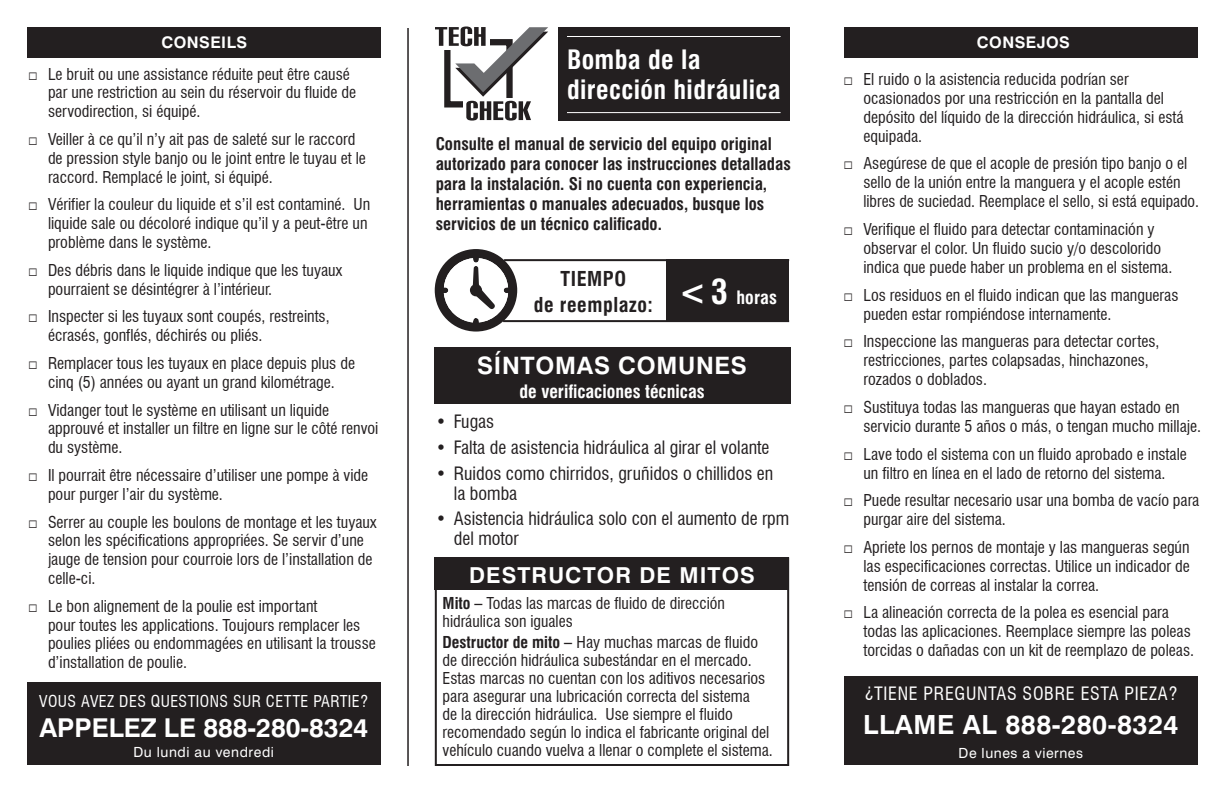
<style>
.page{position:relative;width:1224px;height:792px;background:#fff}
.page>*{position:absolute;margin:0;border:0;box-sizing:border-box;transform-origin:0 0}
.t1{font:700 26.4px "Swiss 721 BT";letter-spacing:.02em;color:#fff}
.t2{font:700 condensed 26px/30px "Swiss 721 BT";letter-spacing:.015em;color:#fff}
.t3{font:700 26px "Swiss 721 BT";color:#fff}
.t4{font:700 24px "Swiss 721 BT";letter-spacing:.03em;color:#fff}
.t5{font:700 22px "Swiss 721 BT";letter-spacing:.05em;color:#fff}
.t6{font:700 condensed 20px/26px "Swiss 721 BT";letter-spacing:.03em;color:#231f20}
.t7{font:condensed 18px/20px "Swiss 721 BT";color:#231f20}
.t8{font:condensed 18px "Swiss 721 BT";letter-spacing:.04em;color:#fff}
.t9{font:700 condensed 18px "Swiss 721 BT";color:#fff}
.t10{font:700 condensed 17px/20px "Swiss 721 BT";color:#231f20}
.t11{font:condensed 16px/18.8px "Swiss 721 BT";color:#231f20}
.t12{font:condensed 16px "Swiss 721 BT";letter-spacing:.03em;color:#fff}
.t13{font:700 16px "Swiss 721 BT";letter-spacing:.03em;color:#fff}
.t14{font:14px "Swiss 721 BT";letter-spacing:.04em;color:#fff}
.t15{font:condensed 8px "Swiss 721 BT";color:#fff}
.s1{font-family:"Mistral";font-stretch:normal}
.s2{font-weight:700}
</style>
<div class="page">
<div style="left:27px;top:27px;width:354px;height:30px;background:#231f20"></div>
<div style="left:27px;top:683px;width:354px;height:82px;background:#231f20"></div>
<svg style="left:435px;top:26px;width:113px;height:95px"></svg>
<div style="left:558px;top:27px;width:232px;height:94px;background:#231f20"></div>
<div style="left:435px;top:557px;width:354px;height:33px;background:#231f20"></div>
<div style="left:434px;top:347px;width:356px;height:57px;background:#231f20"></div>
<div style="left:435px;top:557px;width:354px;height:209px;border:2px solid #231f20"></div>
<hr style="left:408px;top:28px;width:1px;height:738px;background:#231f20">
<div style="left:844px;top:27px;width:353px;height:30px;background:#231f20"></div>
<div style="left:844px;top:676px;width:353px;height:89px;background:#231f20"></div>
<hr style="left:567px;top:36px;width:214px;height:1px;background:#fff">
<hr style="left:567px;top:112px;width:214px;height:1px;background:#fff">
<div style="left:667px;top:259px;width:122px;height:63px;background:#231f20"></div>
<svg style="left:434px;top:249px;width:84px;height:83px"></svg>
<hr style="left:504px;top:259px;width:285px;height:2px;background:#231f20">
<hr style="left:503px;top:320px;width:286px;height:2px;background:#231f20">
<p class="t13" style="left:161px;top:32px;width:87px">CONSEILS</p>
<p class="t11" style="left:48px;top:64px;width:310px;text-indent:-20px"><span class="s1">□</span> Le bruit ou une assistance réduite peut être causé par une restriction au sein du réservoir du fluide de servodirection, si équipé.</p>
<p class="t11" style="left:48px;top:130px;width:319px;text-indent:-20px"><span class="s1">□</span> Veiller à ce qu’il n’y ait pas de saleté sur le raccord de pression style banjo ou le joint entre le tuyau et le raccord. Remplacé le joint, si équipé.</p>
<p class="t11" style="left:48px;top:195px;width:324px;text-indent:-20px"><span class="s1">□</span> Vérifier la couleur du liquide et s’il est contaminé. Un liquide sale ou décoloré indique qu’il y a peut-être un problème dans le système.</p>
<p class="t11" style="left:48px;top:261px;width:296px;text-indent:-20px"><span class="s1">□</span> Des débris dans le liquide indique que les tuyaux pourraient se désintégrer à l’intérieur.</p>
<p class="t11" style="left:48px;top:307px;width:283px;text-indent:-20px"><span class="s1">□</span> Inspecter si les tuyaux sont coupés, restreints, écrasés, gonflés, déchirés ou pliés.</p>
<p class="t11" style="left:28px;top:354px;width:329px;text-align:center"><span class="s1">□</span> Remplacer tous les tuyaux en place depuis plus de cinq (5) années ou ayant un grand kilométrage.</p>
<p class="t11" style="left:48px;top:400px;width:332px;text-indent:-20px"><span class="s1">□</span> Vidanger tout le système en utilisant un liquide approuvé et installer un filtre en ligne sur le côté renvoi du système.</p>
<p class="t11" style="left:48px;top:466px;width:322px;text-indent:-20px"><span class="s1">□</span> Il pourrait être nécessaire d’utiliser une pompe à vide pour purger l’air du système.</p>
<p class="t11" style="left:48px;top:512px;width:330px;text-indent:-20px"><span class="s1">□</span> Serrer au couple les boulons de montage et les tuyaux selon les spécifications appropriées. Se servir d’une jauge de tension pour courroie lors de l’installation de celle-ci.</p>
<p class="t11" style="left:48px;top:597px;width:329px;text-indent:-20px"><span class="s1">□</span> Le bon alignement de la poulie est important<br>pour toutes les applications. Toujours remplacer les poulies pliées ou endommagées en utilisant la trousse d’installation de poulie.</p>
<p class="t12" style="left:39px;top:692px;width:330px">VOUS AVEZ DES QUESTIONS SUR CETTE PARTIE?</p>
<h2 class="t3" style="left:39px;top:712px;width:330px">APPELEZ LE 888-280-8324</h2>
<p class="t14" style="left:134px;top:744px;width:142px">Du lundi au vendredi</p>
<h2 class="t2" style="left:567px;top:45px;width:215px">Bomba de la dirección hidráulica</h2>
<p class="t10" style="left:436px;top:134px;width:357px">Consulte el manual de servicio del equipo original autorizado para conocer las instrucciones detalladas para la instalación. Si no cuenta con experiencia, herramientas o manuales adecuados, busque los servicios de un técnico calificado.</p>
<p class="t6" style="left:534px;top:265px;width:245px;text-indent:27px">TIEMPO<br>de reemplazo: <sup>&lt;3</sup> <sup>horas</sup></p>
<p class="t15" style="left:729px;top:291px;width:50px">selon le véhicule</p>
<p class="t15" style="left:734px;top:293px;width:50px">selon le véhicule</p>
<h3 class="t4" style="left:477px;top:350px;width:271px">SÍNTOMAS COMUNES</h3>
<p class="t9" style="left:520px;top:380px;width:187px">de verificaciones técnicas</p>
<p class="t7" style="left:436px;top:412px;width:60px">• Fugas</p>
<p class="t7" style="left:436px;top:437px;width:335px">• Falta de asistencia hidráulica al girar el volante</p>
<p class="t7" style="left:454px;top:463px;width:321px;text-indent:-18px">• Ruidos como chirridos, gruñidos o chillidos en la bomba</p>
<p class="t7" style="left:454px;top:509px;width:337px;text-indent:-18px">• Asistencia hidráulica solo con el aumento de rpm del motor</p>
<h3 class="t5" style="left:469px;top:562px;width:287px">DESTRUCTOR DE MITOS</h3>
<p class="t11" style="left:443px;top:595px;width:284px;line-height:18px"><span class="s2">Mito –</span> Todas las marcas de fluido de dirección hidráulica son iguales</p>
<p class="t11" style="left:443px;top:634px;width:332px;line-height:18px"><span class="s2">Destructor de mito –</span> Hay muchas marcas de fluido de dirección hidráulica subestándar en el mercado.<br>Estas marcas no cuentan con los aditivos necesarios para asegurar una lubricación correcta del sistema<br>de la dirección hidráulica. Use siempre el fluido recomendado según lo indica el fabricante original del vehículo cuando vuelva a llenar o complete el sistema.</p>
<p class="t13" style="left:977px;top:32px;width:95px">CONSEJOS</p>
<p class="t11" style="left:863px;top:70px;width:322px;text-indent:-20px"><span class="s1">□</span> El ruido o la asistencia reducida podrían ser ocasionados por una restricción en la pantalla del depósito del líquido de la dirección hidráulica, si está equipada.</p>
<p class="t11" style="left:863px;top:154px;width:337px;text-indent:-20px"><span class="s1">□</span> Asegúrese de que el acople de presión tipo banjo o el sello de la unión entre la manguera y el acople estén libres de suciedad. Reemplace el sello, si está equipado.</p>
<p class="t11" style="left:863px;top:220px;width:311px;text-indent:-20px"><span class="s1">□</span> Verifique el fluido para detectar contaminación y observar el color. Un fluido sucio y/o descolorido indica que puede haber un problema en el sistema.</p>
<p class="t11" style="left:863px;top:285px;width:317px;text-indent:-20px"><span class="s1">□</span> Los residuos en el fluido indican que las mangueras pueden estar rompiéndose internamente.</p>
<p class="t11" style="left:863px;top:332px;width:298px;text-indent:-20px"><span class="s1">□</span> Inspeccione las mangueras para detectar cortes, restricciones, partes colapsadas, hinchazones, rozados o doblados.</p>
<p class="t11" style="left:863px;top:398px;width:339px;text-indent:-20px"><span class="s1">□</span> Sustituya todas las mangueras que hayan estado en servicio durante 5 años o más, o tengan mucho millaje.</p>
<p class="t11" style="left:843px;top:444px;width:345px;text-align:center"><span class="s1">□</span> Lave todo el sistema con un fluido aprobado e instale un filtro en línea en el lado de retorno del sistema.</p>
<p class="t11" style="left:863px;top:491px;width:337px;text-indent:-20px"><span class="s1">□</span> Puede resultar necesario usar una bomba de vacío para purgar aire del sistema.</p>
<p class="t11" style="left:863px;top:538px;width:328px;text-align:justify;text-indent:-20px"><span class="s1">□</span> Apriete los pernos de montaje y las mangueras según las especificaciones correctas. Utilice un indicador de tensión de correas al instalar la correa.</p>
<p class="t11" style="left:863px;top:603px;width:332px;text-indent:-20px"><span class="s1">□</span> La alineación correcta de la polea es esencial para todas las aplicaciones. Reemplace siempre las poleas torcidas o dañadas con un kit de reemplazo de poleas.</p>
<p class="t8" style="left:864px;top:682px;width:314px">¿TIENE PREGUNTAS SOBRE ESTA PIEZA?</p>
<h1 class="t1" style="left:863px;top:708px;width:317px">LLAME AL 888-280-8324</h1>
<p class="t14" style="left:959px;top:744px;width:126px">De lunes a viernes</p>
</div>
